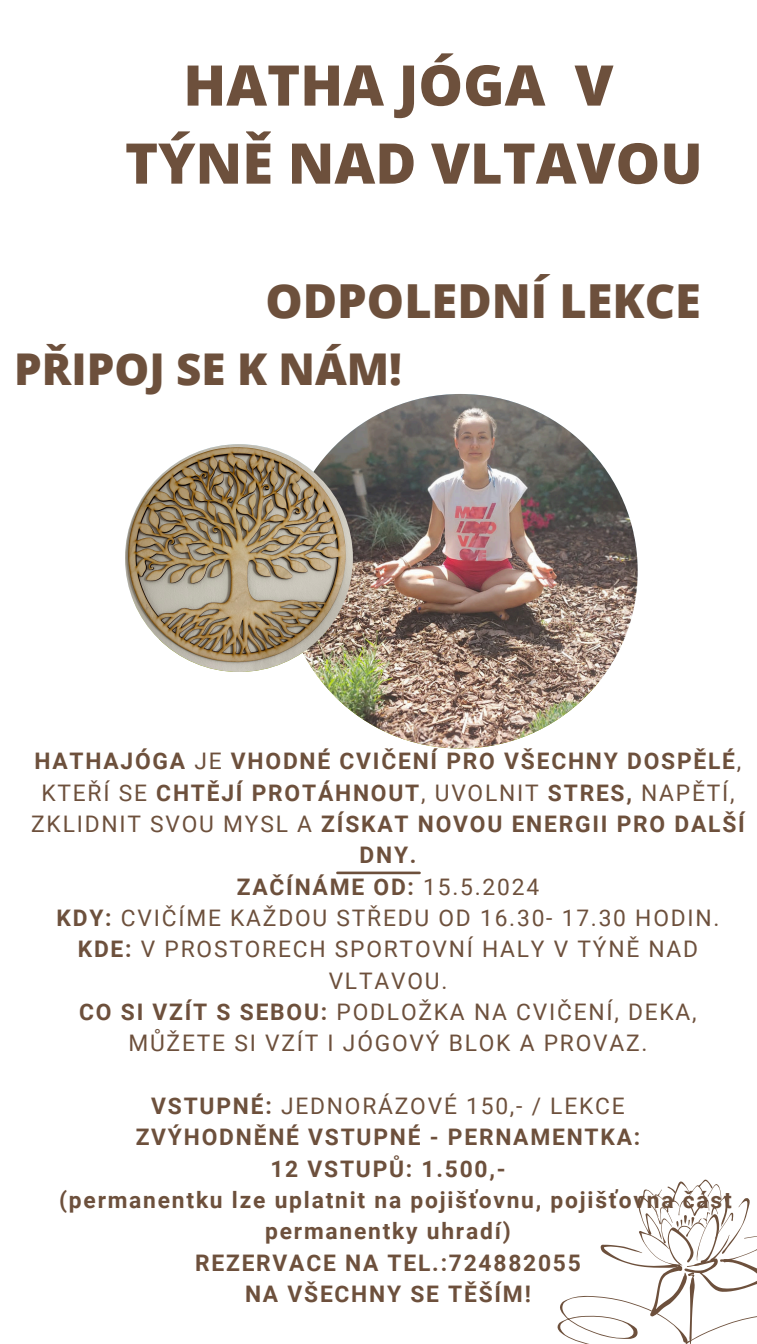
<style>
.page{position:relative;width:757px;height:1344px;background:#fff}
.page>*{position:absolute;margin:0;border:0;box-sizing:border-box;transform-origin:0 0}
.t1{font:800 56.09px/78px "Open Sans";color:#6d503c;text-align:center}
.t2{font:800 46.9px "Open Sans";color:#6d503c}
.t3{font:800 43.84px "Open Sans";color:#6d503c}
.t4{font:22.84px/31.3px "Roboto";letter-spacing:.08em;color:#6d503c;text-align:center}
.t5{font:700 22.84px "Roboto";letter-spacing:.08em;color:#6d503c}
.s1{font-weight:700}
</style>
<div class="page">
<hr style="left:337px;top:872px;width:82px;height:2px;background:#6d503c">
<svg style="left:557px;top:1180px;width:200px;height:164px"></svg>
<img style="left:283px;top:394px;width:354px;height:354px;border-radius:50%">
<img style="left:125px;top:444px;width:228px;height:228px;border-radius:50%">
<h1 class="t1" style="left:125px;top:45px;width:579px">HATHA JÓGA V<br>TÝNĚ NAD VLTAVOU</h1>
<h2 class="t2" style="left:265px;top:267px;width:437px">ODPOLEDNÍ LEKCE</h2>
<h3 class="t3" style="left:14px;top:338px;width:389px">PŘIPOJ SE K NÁM!</h3>
<p class="t4" style="left:31px;top:746px;width:715px"><span class="s1">HATHAJÓGA</span> JE <span class="s1">VHODNÉ CVIČENÍ PRO VŠECHNY DOSPĚLÉ</span>, KTEŘÍ SE <span class="s1">CHTĚJÍ PROTÁHNOUT</span>, UVOLNIT <span class="s1">STRES,</span> NAPĚTÍ, ZKLIDNIT SVOU MYSL A <span class="s1">ZÍSKAT NOVOU ENERGII PRO DALŠÍ DNY.<br>ZAČÍNÁME OD:</span> 15.5.2024<br><span class="s1">KDY:</span> CVIČÍME KAŽDOU STŘEDU OD 16.30- 17.30 HODIN.<br><span class="s1">KDE:</span> V PROSTORECH SPORTOVNÍ HALY V TÝNĚ NAD VLTAVOU.<br><span class="s1">CO SI VZÍT S SEBOU:</span> PODLOŽKA NA CVIČENÍ, DEKA, MŮŽETE SI VZÍT I JÓGOVÝ BLOK A PROVAZ.</p>
<p class="t4" style="left:151px;top:1091px;width:475px"><span class="s1">VSTUPNÉ:</span> JEDNORÁZOVÉ 150,- / LEKCE</p>
<p class="t5" style="left:136px;top:1124px;width:506px">ZVÝHODNĚNÉ VSTUPNÉ - PERNAMENTKA:</p>
<p class="t5" style="left:270px;top:1156px;width:237px">12 VSTUPŮ: 1.500,-</p>
<p class="t5" style="left:59px;top:1187px;width:674px">(permanentku lze uplatnit na pojišťovnu, pojišťovna část</p>
<p class="t5" style="left:265px;top:1218px;width:247px">permanentky uhradí)</p>
<p class="t5" style="left:195px;top:1250px;width:387px">REZERVACE NA TEL.:724882055</p>
<p class="t5" style="left:245px;top:1281px;width:287px">NA VŠECHNY SE TĚŠÍM!</p>
</div>
